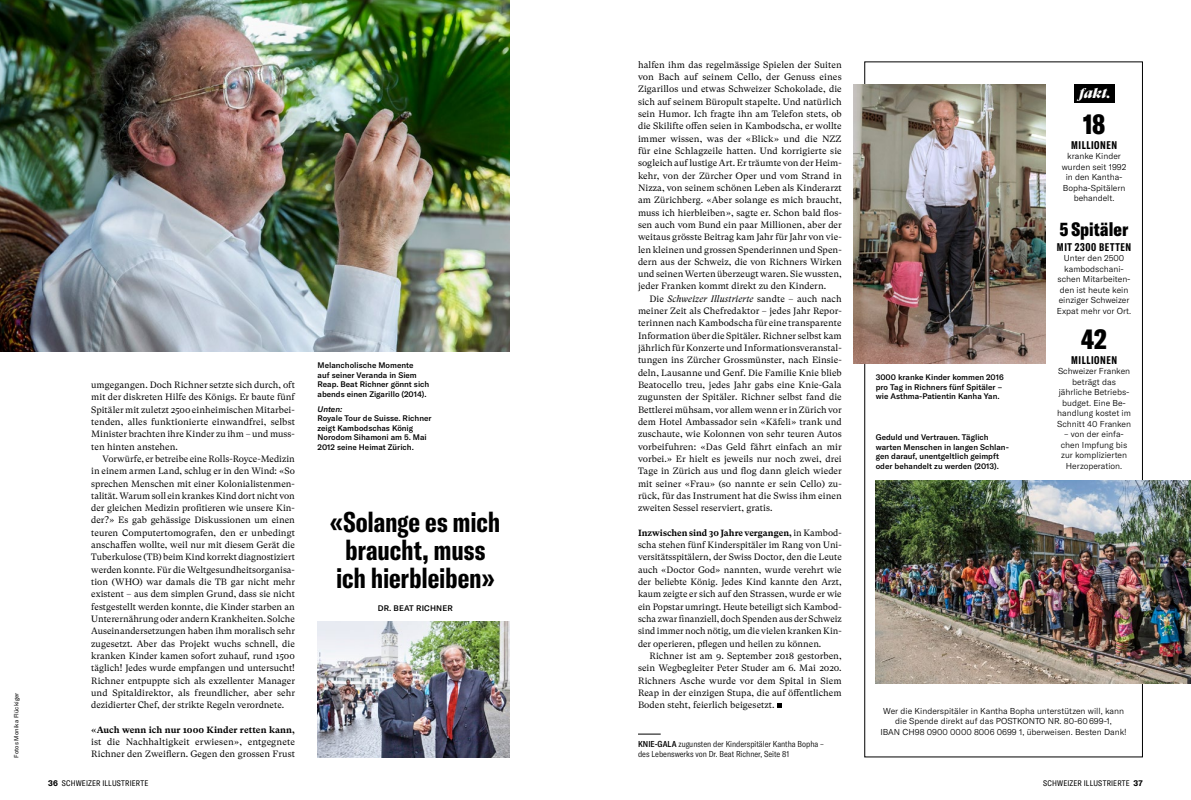
<style>
.page{position:relative;width:1191px;height:800px;background:#fff}
.page>*{position:absolute;margin:0;border:0;box-sizing:border-box;transform-origin:0 0}
._703_Quote_GTAmComp{font:700 extra-condensed 28px/28px "GT America";letter-spacing:-.005em;color:#000;text-align:center}
._1000_Zahl_GTAmComp{font:900 extra-condensed 28px "GT America";color:#000}
._1000_Zahl_GTAmComp-2{font:900 extra-condensed 19px "GT America";letter-spacing:.005em;color:#000}
._100_Vorzeile_GTSupD{font:italic 14px "GT Super Display Super";color:#fff}
._900_Box_Tit_GTAmCom{font:700 extra-condensed 11px "GT America";letter-spacing:.05em;color:#000}
._500_LT_GTSupText_BS{font:9.2px/12.3px "GT Super Text";letter-spacing:.005em;color:#000;text-align:justify}
._500_LT_GTSupText_BS-2{font:700 9px "GT Super Text";color:#000}
._901_Box_Txt_GTAm_FS{font:300 8.5px/10.5px "GT America";color:#000;text-align:center}
._801_Legi_GTAmCond_I{font:300 condensed 8.5px/10.5px "GT America";color:#000}
._800_Legi_GTAm_Med_A{font:500 8px/9.5px "GT America";color:#000}
.t1{font:condensed 8px "GT America";letter-spacing:.025em;color:#000}
._704_Quote_Name_x10{font:500 8px "GT America";letter-spacing:.015em;color:#000}
._800_Legi_GTAm_Med_x{font:italic 500 8px "GT America";letter-spacing:-.005em;color:#000}
._400_Fotobyline_GTAm{font:6px "GT America";letter-spacing:.015em;color:#000}
.s1{font-style:italic}
.s2{font-weight:400;font-size:9.2px}
.s3{font-weight:500}
.s4{font-weight:700;font-stretch:normal}
</style>
<div class="page">
<img style="left:875px;top:480px;width:316px;height:203px">
<img style="left:853px;top:84px;width:192px;height:279px">
<img style="left:0;top:0;width:510px;height:351px">
<img style="left:317px;top:621px;width:193px;height:136px">
<div style="left:1074px;top:84px;width:40px;height:18px;background:#000"></div>
<svg style="left:777px;top:703px;width:4px;height:5px"></svg>
<svg style="left:638px;top:733px;width:22px;height:1px"></svg>
<p class="_400_Fotobyline_GTAm" style="left:13px;top:757px;width:67px;rotate:-90deg">Fotos Monika Flückiger</p>
<p class="_500_LT_GTSupText_BS" style="left:91px;top:378px;width:205px">umgegangen. Doch Richner setzte sich durch, oft mit der diskreten Hilfe des Königs. Er baute fünf Spitäler mit zuletzt 2500 einheimischen Mitarbei&shy;tenden, alles funktionierte einwandfrei, selbst Minister brachten ihre Kinder zu ihm – und muss&shy;ten hinten anstehen.</p>
<p class="_500_LT_GTSupText_BS" style="left:91px;top:452px;width:205px;text-indent:11px">Vorwürfe, er betreibe eine Rolls-Royce-Medizin in einem armen Land, schlug er in den Wind: «So sprechen Menschen mit einer Kolonialistenmen&shy;talität. Warum soll ein krankes Kind dort nicht von der gleichen Medizin profitieren wie unsere Kin&shy;der?» Es gab gehässige Diskussionen um einen teuren Computertomografen, den er unbedingt anschaffen wollte, weil nur mit diesem Gerät die Tuberkulose (TB) beim Kind korrekt diagnostiziert werden konnte. Für die Weltgesundheitsorganisa&shy;tion (WHO) war damals die TB gar nicht mehr existent – aus dem simplen Grund, dass sie nicht festgestellt werden konnte, die Kinder starben an Unterernährung oder andern Krankheiten. Solche Auseinandersetzungen haben ihm moralisch sehr zugesetzt. Aber das Projekt wuchs schnell, die kranken Kinder kamen sofort zuhauf, rund 1500 täglich! Jedes wurde empfangen und untersucht!<br>Richner entpuppte sich als exzellenter Manager und Spitaldirektor, als freundlicher, aber sehr dezidierter Chef, der strikte Regeln verordnete.</p>
<p class="_500_LT_GTSupText_BS-2" style="left:91px;top:724px;width:205px">«Auch wenn ich nur 1000 Kinder retten kann,</p>
<p class="_500_LT_GTSupText_BS" style="left:91px;top:735px;width:205px">ist die Nachhaltigkeit erwiesen», entgegnete<br>Richner den Zweiflern. Gegen den grossen Frust</p>
<p class="_800_Legi_GTAm_Med_A" style="left:317px;top:360px;width:113px">Melancholische Momente<br>auf seiner Veranda in Siem<br>Reap. Beat Richner gönnt sich abends einen Zigarillo (2014).</p>
<p class="_800_Legi_GTAm_Med_x" style="left:317px;top:404px;width:26px">Unten:</p>
<p class="_800_Legi_GTAm_Med_A" style="left:317px;top:413px;width:115px">Royale Tour de Suisse. Richner zeigt Kambodschas König<br>Norodom Sihamoni am 5. Mai<br>2012 seine Heimat Zürich.</p>
<p class="_703_Quote_GTAmComp" style="left:330px;top:508px;width:171px">«Solange es mich braucht, muss ich hierbleiben»</p>
<p class="_704_Quote_Name_x10" style="left:378px;top:602px;width:76px">DR. BEAT RICHNER</p>
<p class="_500_LT_GTSupText_BS" style="left:638px;top:58px;width:205px">halfen ihm das regelmässige Spielen der Suiten von Bach auf seinem Cello, der Genuss eines Zigarillos und etwas Schweizer Schokolade, die sich auf seinem Büropult stapelte. Und natürlich sein Humor. Ich fragte ihn am Telefon stets, ob die Skilifte offen seien in Kambodscha, er wollte immer wissen, was der «Blick» und die NZZ für eine Schlagzeile hatten. Und korrigierte sie sogleich auf lustige Art. Er träumte von der Heim&shy;kehr, von der Zürcher Oper und vom Strand in Nizza, von seinem schönen Leben als Kinderarzt am Zürichberg. «Aber solange es mich braucht, muss ich hierbleiben», sagte er. Schon bald flos&shy;sen auch vom Bund ein paar Millionen, aber der weitaus grösste Beitrag kam Jahr für Jahr von vie&shy;len kleinen und grossen Spenderinnen und Spen&shy;dern aus der Schweiz, die von Richners Wirken und seinen Werten überzeugt waren. Sie wussten, jeder Franken kommt direkt zu den Kindern.</p>
<p class="_500_LT_GTSupText_BS" style="left:638px;top:292px;width:205px;text-indent:11px">Die <span class="s1">Schweizer Illustrierte</span> sandte – auch nach meiner Zeit als Chefredaktor – jedes Jahr Repor&shy;terinnen nach Kambodscha für eine transparente Information über die Spitäler. Richner selbst kam jährlich für Konzerte und Informationsveranstal&shy;tungen ins Zürcher Grossmünster, nach Einsie&shy;deln, Lausanne und Genf. Die Familie Knie blieb Beatocello treu, jedes Jahr gabs eine Knie-Gala zugunsten der Spitäler. Richner selbst fand die Bettlerei mühsam, vor allem wenn er in Zürich vor dem Hotel Ambassador sein «Käfeli» trank und zuschaute, wie Kolonnen von sehr teuren Autos vorbeifuhren: «Das Geld fährt einfach an mir vorbei.» Er hielt es jeweils nur noch zwei, drei Tage in Zürich aus und flog dann gleich wieder mit seiner «Frau» (so nannte er sein Cello) zu&shy;rück, für das Instrument hat die Swiss ihm einen zweiten Sessel reserviert, gratis.</p>
<p class="_500_LT_GTSupText_BS-2" style="left:638px;top:527px;width:204px">Inzwischen sind 30 Jahre vergangen, <span class="s2">in Kambod-</span></p>
<p class="_500_LT_GTSupText_BS" style="left:638px;top:538px;width:205px">scha stehen fünf Kinderspitäler im Rang von Uni&shy;versitätsspitälern, der Swiss Doctor, den die Leute auch «Doctor God» nannten, wurde verehrt wie der beliebte König. Jedes Kind kannte den Arzt, kaum zeigte er sich auf den Strassen, wurde er wie ein Popstar umringt. Heute beteiligt sich Kambod&shy;scha zwar finanziell, doch Spenden aus der Schweiz sind immer noch nötig, um die vielen kranken Kin&shy;der operieren, pflegen und heilen zu können.</p>
<p class="_500_LT_GTSupText_BS" style="left:638px;top:649px;width:205px;text-indent:11px">Richner ist am 9. September 2018 gestorben, sein Wegbegleiter Peter Studer am 6. Mai 2020.<br>Richners Asche wurde vor dem Spital in Siem Reap in der einzigen Stupa, die auf öffentlichem Boden steht, feierlich beigesetzt.</p>
<p class="_801_Legi_GTAmCond_I" style="left:638px;top:738px;width:187px"><span class="s3">KNIE-GALA</span> zugunsten der Kinderspitäler Kantha Bopha – des Lebenswerks von Dr. Beat Richner, Seite 81</p>
<p class="_800_Legi_GTAm_Med_A" style="left:875px;top:372px;width:130px">3000 kranke Kinder kommen 2016 pro Tag in Richners fünf Spitäler – wie Asthma-Patientin Kanha Yan.</p>
<p class="_800_Legi_GTAm_Med_A" style="left:875px;top:432px;width:135px">Geduld und Vertrauen. Täglich warten Menschen in langen Schlan&shy;gen darauf, unentgeltlich geimpft oder behandelt zu werden (2013).</p>
<p class="_100_Vorzeile_GTSupD" style="left:1079px;top:86px;width:33px">fakt.</p>
<p class="_1000_Zahl_GTAmComp" style="left:1083px;top:107px;width:23px">18</p>
<p class="_900_Box_Tit_GTAmCom" style="left:1071px;top:138px;width:47px">MILLIONEN</p>
<p class="_901_Box_Txt_GTAm_FS" style="left:1061px;top:151px;width:66px">kranke Kinder wurden seit 1992 in den Kantha-<br>Bopha-Spitälern behandelt.</p>
<p class="_1000_Zahl_GTAmComp-2" style="left:1059px;top:218px;width:70px">5 Spitäler</p>
<p class="_900_Box_Tit_GTAmCom" style="left:1057px;top:240px;width:76px">MIT 2300 BETTEN</p>
<p class="_901_Box_Txt_GTAm_FS" style="left:1057px;top:253px;width:76px">Unter den 2500 kambodschani&shy;schen Mitarbeiten&shy;den ist heute kein einziger Schweizer<br>Expat mehr vor Ort.</p>
<p class="_1000_Zahl_GTAmComp" style="left:1081px;top:322px;width:27px">42</p>
<p class="_900_Box_Tit_GTAmCom" style="left:1071px;top:353px;width:47px">MILLIONEN</p>
<p class="_901_Box_Txt_GTAm_FS" style="left:1057px;top:366px;width:75px">Schweizer Franken beträgt das jährliche Betriebs&shy;budget. Eine Be&shy;handlung kostet im<br>Schnitt 40 Franken</p>
<p class="_901_Box_Txt_GTAm_FS" style="left:1060px;top:429px;width:68px">– von der einfa&shy;chen Impfung bis zur komplizierten<br>Herzoperation.</p>
<p class="_901_Box_Txt_GTAm_FS" style="left:880px;top:705px;width:248px">Wer die Kinderspitäler in Kantha Bopha unterstützen will, kann die Spende direkt auf das POSTKONTO NR. 80-60 699-1,<br>IBAN CH98 0900 0000 8006 0699 1, überweisen. Besten Dank!</p>
<p class="t1" style="left:48px;top:778px;width:102px"><span class="s4">36</span> SCHWEIZER ILLUSTRIERTE</p>
<p class="t1" style="left:1043px;top:778px;width:101px">SCHWEIZER ILLUSTRIERTE <span class="s4">37</span></p>
</div>
